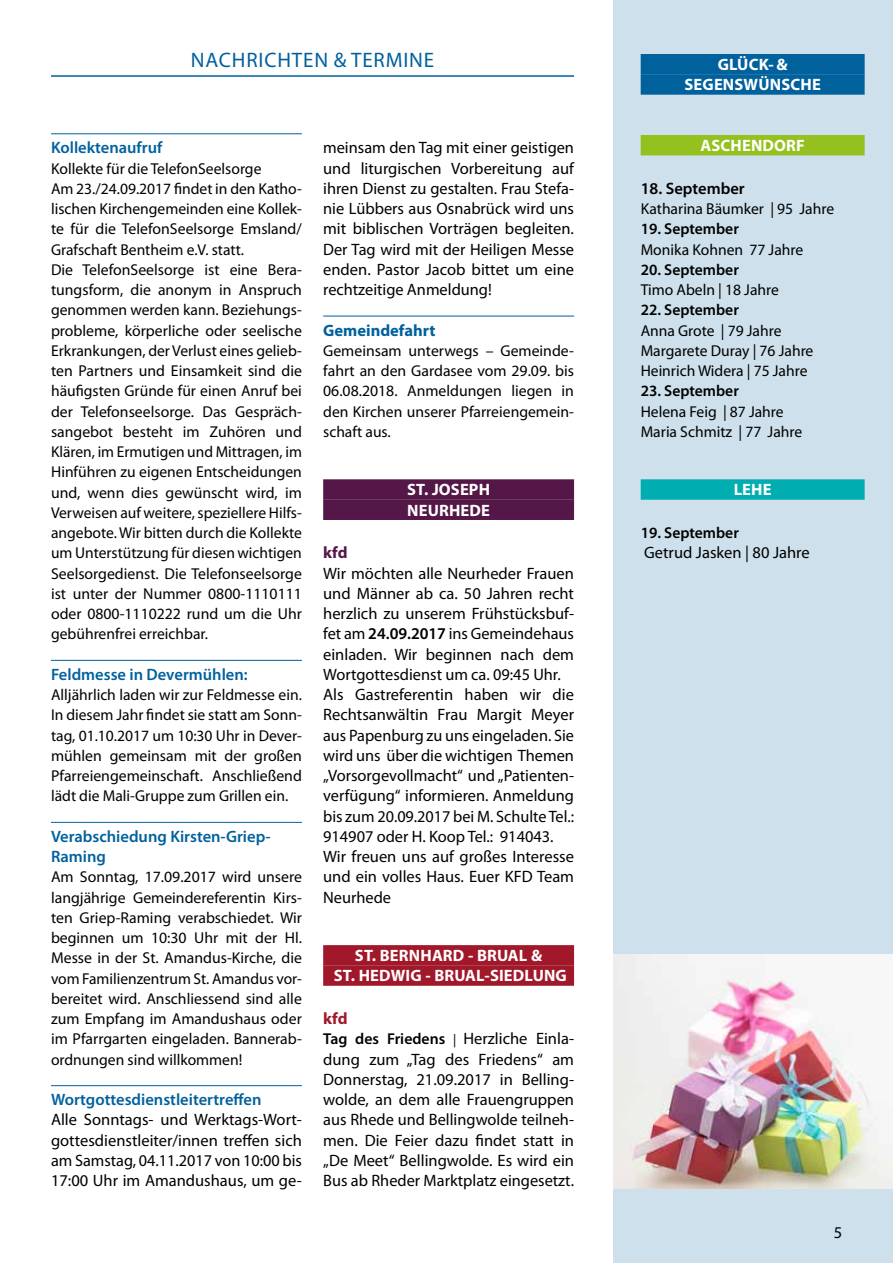
<style>
.page{position:relative;width:893px;height:1263px;background:#fff}
.page>*{position:absolute;margin:0;border:0;box-sizing:border-box;transform-origin:0 0}
.t1{font:21px "Myriad Pro";letter-spacing:.04em;color:#00619d}
.t2{font:16.5px/20.2px "Myriad Pro";color:#000;text-align:justify}
.t3{font:600 16.5px/20.2px "Myriad Pro";color:#00619d}
.t4{font:700 16.5px/20.2px "Myriad Pro";letter-spacing:.01em;color:#fff;text-align:center}
.t5{font:700 16.5px "Myriad Pro";color:#00619d}
.t6{font:600 16.5px "Myriad Pro";color:#000}
.t7{font:700 16.5px "Myriad Pro";color:#541747}
.t8{font:15.75px/20.2px "Myriad Pro";color:#000}
.t9{font:600 15.75px "Myriad Pro";color:#000}
.s1{font-weight:600}
.s2{font-weight:700;color:#a1182b}
.s3{font-weight:600;font-size:15.75px}
.s4{font-size:13.5px}
</style>
<div class="page">
<div style="left:613px;top:0;width:280px;height:1263px;background:#cde0eb"></div>
<hr style="left:51px;top:133px;width:251px;height:1px;background:#00619d">
<hr style="left:51px;top:660px;width:251px;height:1px;background:#00619d">
<hr style="left:51px;top:822px;width:251px;height:1px;background:#00619d">
<hr style="left:51px;top:1085px;width:251px;height:1px;background:#00619d">
<hr style="left:323px;top:316px;width:251px;height:1px;background:#00619d">
<div style="left:323px;top:479px;width:251px;height:21px;background:#541747"></div>
<div style="left:323px;top:500px;width:251px;height:20px;background:#541747"></div>
<div style="left:323px;top:945px;width:251px;height:20px;background:#a1182b"></div>
<div style="left:323px;top:965px;width:251px;height:21px;background:#a1182b"></div>
<hr style="left:51px;top:75px;width:523px;height:2px;background:#00619d">
<div style="left:641px;top:54px;width:224px;height:20px;background:#00619d"></div>
<div style="left:641px;top:74px;width:224px;height:21px;background:#00619d"></div>
<div style="left:641px;top:135px;width:224px;height:20px;background:#95c11f"></div>
<div style="left:641px;top:479px;width:224px;height:21px;background:#00adb1"></div>
<img style="left:613px;top:955px;width:280px;height:233px">
<h1 class="t1" style="left:191px;top:47px;width:245px">NACHRICHTEN &amp; TERMINE</h1>
<p class="t4" style="left:684px;top:54px;width:138px">GLÜCK-&amp;<br>SEGENSWÜNSCHE</p>
<p class="t3" style="left:51px;top:137px;width:113px">Kollektenaufruf</p>
<p class="t8" style="left:51px;top:158px;width:252px">Kollekte für die TelefonSeelsorge<br>Am 23./24.09.2017 findet in den Katho&shy;lischen Kirchengemeinden eine Kollek&shy;te für die TelefonSeelsorge Emsland/ Grafschaft Bentheim e.V. statt.<br>Die TelefonSeelsorge ist eine Bera&shy;tungsform, die anonym in Anspruch genommen werden kann. Beziehungs&shy;probleme, körperliche oder seelische Erkrankungen, der Verlust eines gelieb&shy;ten Partners und Einsamkeit sind die häufigsten Gründe für einen Anruf bei der Telefonseelsorge. Das Gespräch&shy;sangebot besteht im Zuhören und Klären, im Ermutigen und Mittragen, im Hinführen zu eigenen Entscheidungen und, wenn dies gewünscht wird, im Verweisen auf weitere, speziellere Hilfs&shy;angebote. Wir bitten durch die Kollekte um Unterstützung für diesen wichtigen Seelsorgedienst. Die Telefonseelsorge ist unter der Nummer 0800-1110111 oder 0800-1110222 rund um die Uhr gebührenfrei erreichbar.</p>
<p class="t3" style="left:51px;top:664px;width:198px">Feldmesse in Devermühlen:</p>
<p class="t8" style="left:51px;top:684px;width:252px;text-align:justify">Alljährlich laden wir zur Feldmesse ein.<br>In diesem Jahr findet sie statt am Sonn&shy;tag, 01.10.2017 um 10:30 Uhr in Dever&shy;mühlen gemeinsam mit der großen Pfarreiengemeinschaft. Anschließend lädt die Mali-Gruppe zum Grillen ein.</p>
<p class="t3" style="left:51px;top:826px;width:221px">Verabschiedung Kirsten-Griep-<br>Raming</p>
<p class="t8" style="left:51px;top:867px;width:252px;text-align:justify">Am Sonntag, 17.09.2017 wird unsere langjährige Gemeindereferentin Kirs&shy;ten Griep-Raming verabschiedet. Wir beginnen um 10:30 Uhr mit der Hl.<br>Messe in der St. Amandus-Kirche, die vom Familienzentrum St. Amandus vor&shy;bereitet wird. Anschliessend sind alle zum Empfang im Amandushaus oder im Pfarrgarten eingeladen. Bannerab&shy;ordnungen sind willkommen!</p>
<p class="t3" style="left:51px;top:1089px;width:212px">Wortgottesdienstleitertreffen</p>
<p class="t2" style="left:51px;top:1109px;width:252px">Alle Sonntags- und Werktags-Wort&shy;gottesdienstleiter/innen treffen sich am Samstag, 04.11.2017 von 10:00 bis 17:00 Uhr im Amandushaus, um ge-</p>
<p class="t2" style="left:323px;top:137px;width:252px">meinsam den Tag mit einer geistigen und liturgischen Vorbereitung auf ihren Dienst zu gestalten. Frau Stefa&shy;nie Lübbers aus Osnabrück wird uns mit biblischen Vorträgen begleiten.<br>Der Tag wird mit der Heiligen Messe enden. Pastor Jacob bittet um eine rechtzeitige Anmeldung!</p>
<p class="t5" style="left:323px;top:319px;width:114px">Gemeindefahrt</p>
<p class="t8" style="left:323px;top:340px;width:252px;text-align:justify">Gemeinsam unterwegs – Gemeinde&shy;fahrt an den Gardasee vom 29.09. bis 06.08.2018. Anmeldungen liegen in den Kirchen unserer Pfarreiengemein&shy;schaft aus.</p>
<p class="t4" style="left:407px;top:479px;width:84px;text-align:left">ST. JOSEPH<br>NEURHEDE</p>
<p class="t7" style="left:323px;top:542px;width:26px">kfd</p>
<p class="t2" style="left:323px;top:563px;width:252px;text-align:left">Wir möchten alle Neurheder Frauen und Männer ab ca. 50 Jahren recht herzlich zu unserem Frühstücksbuf&shy;fet am <span class="s1">24.09.2017</span> ins Gemeindehaus einladen. Wir beginnen nach dem Wortgottesdienst um ca. 09:45 Uhr.<br>Als Gastreferentin haben wir die Rechtsanwältin Frau Margit Meyer aus Papenburg zu uns eingeladen. Sie wird uns über die wichtigen Themen „Vorsorgevollmacht“ und „Patienten&shy;verfügung“ informieren. Anmeldung bis zum 20.09.2017 bei M. Schulte Tel.:<br>914907 oder H. Koop Tel.: 914043.<br>Wir freuen uns auf großes Interesse und ein volles Haus. Euer KFD Team Neurhede</p>
<p class="t4" style="left:334px;top:945px;width:235px">ST. BERNHARD - BRUAL &amp;<br>ST. HEDWIG - BRUAL-SIEDLUNG</p>
<p class="t2" style="left:323px;top:1008px;width:252px;text-align:left"><span class="s2">kfd<br></span><span class="s3">Tag des Friedens</span> <span class="s4">|</span> Herzliche Einla&shy;dung zum „Tag des Friedens“ am<br>Donnerstag, 21.09.2017 in Belling&shy;wolde, an dem alle Frauengruppen aus Rhede und Bellingwolde teilneh&shy;men. Die Feier dazu findet statt in „De Meet“ Bellingwolde. Es wird ein<br>Bus ab Rheder Marktplatz eingesetzt.</p>
<p class="t4" style="left:700px;top:135px;width:106px">ASCHENDORF</p>
<p class="t6" style="left:641px;top:178px;width:106px">18. September</p>
<p class="t8" style="left:641px;top:198px;width:195px">Katharina Bäumker | 95 Jahre</p>
<p class="t9" style="left:641px;top:219px;width:100px">19. September</p>
<p class="t8" style="left:641px;top:239px;width:164px">Monika Kohnen 77 Jahre</p>
<p class="t9" style="left:641px;top:259px;width:100px">20. September</p>
<p class="t8" style="left:641px;top:279px;width:140px">Timo Abeln | 18 Jahre</p>
<p class="t9" style="left:641px;top:300px;width:100px">22. September</p>
<p class="t8" style="left:641px;top:320px;width:174px">Anna Grote | 79 Jahre<br>Margarete Duray | 76 Jahre<br>Heinrich Widera | 75 Jahre</p>
<p class="t9" style="left:641px;top:381px;width:100px">23. September</p>
<p class="t8" style="left:641px;top:401px;width:163px">Helena Feig | 87 Jahre<br>Maria Schmitz | 77 Jahre</p>
<p class="t4" style="left:734px;top:479px;width:39px">LEHE</p>
<p class="t9" style="left:641px;top:523px;width:100px">19. September</p>
<p class="t2" style="left:644px;top:542px;width:167px">Getrud Jasken | 80 Jahre</p>
<p class="t2" style="left:834px;top:1221px;width:10px">5</p>
</div>
